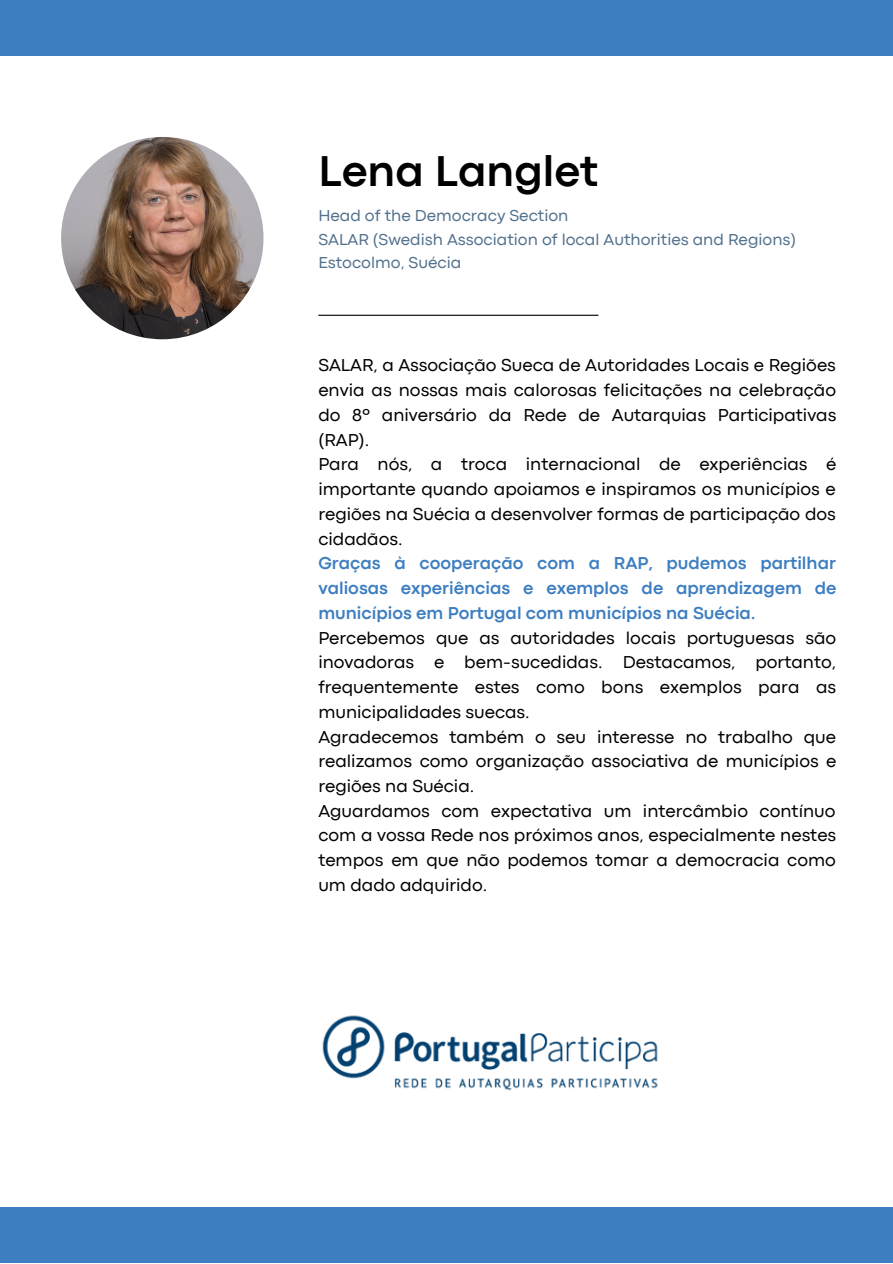
<style>
.page{position:relative;width:893px;height:1264px;background:#fff}
.page>*{position:absolute;margin:0;border:0;box-sizing:border-box;transform-origin:0 0}
.t1{font:700 45px "Codec Pro";color:#000}
.t2{font:18px/24.8px "Codec Pro";color:#000}
.t3{font:700 18px/24.8px "Codec Pro";color:#3d7ec1;text-align:justify}
.t4{font:16.5px/23.5px "Codec Pro";color:#52718d}
</style>
<div class="page">
<img style="left:61px;top:137px;width:202px;height:202px;border-radius:50%">
<div style="left:0;top:1207px;width:892px;height:55px;background:#3d7ec1"></div>
<hr style="left:318px;top:315px;width:280px;height:1px;background:#000">
<div style="left:0;top:0;width:892px;height:55px;background:#3d7ec1"></div>
<img style="left:322px;top:1015px;width:336px;height:76px">
<h1 class="t1" style="left:318px;top:155px;width:281px">Lena Langlet</h1>
<p class="t4" style="left:318px;top:205px;width:479px">Head of the Democracy Section<br>SALAR (Swedish Association of local Authorities and Regions)<br>Estocolmo, Suécia</p>
<p class="t2" style="left:318px;top:354px;width:519px">SALAR, a Associação Sueca de Autoridades Locais e Regiões envia as nossas mais calorosas felicitações na celebração do 8º aniversário da Rede de Autarquias Participativas (RAP).<br>Para nós, a troca internacional de experiências é importante quando apoiamos e inspiramos os municípios e regiões na Suécia a desenvolver formas de participação dos cidadãos.</p>
<p class="t3" style="left:318px;top:552px;width:519px">Graças à cooperação com a RAP, pudemos partilhar valiosas experiências e exemplos de aprendizagem de municípios em Portugal com municípios na Suécia.</p>
<p class="t2" style="left:318px;top:626px;width:519px">Percebemos que as autoridades locais portuguesas são inovadoras e bem-sucedidas. Destacamos, portanto, frequentemente estes como bons exemplos para as municipalidades suecas.<br>Agradecemos também o seu interesse no trabalho que realizamos como organização associativa de municípios e regiões na Suécia.<br>Aguardamos com expectativa um intercâmbio contínuo com a vossa Rede nos próximos anos, especialmente nestes tempos em que não podemos tomar a democracia como um dado adquirido.</p>
</div>
